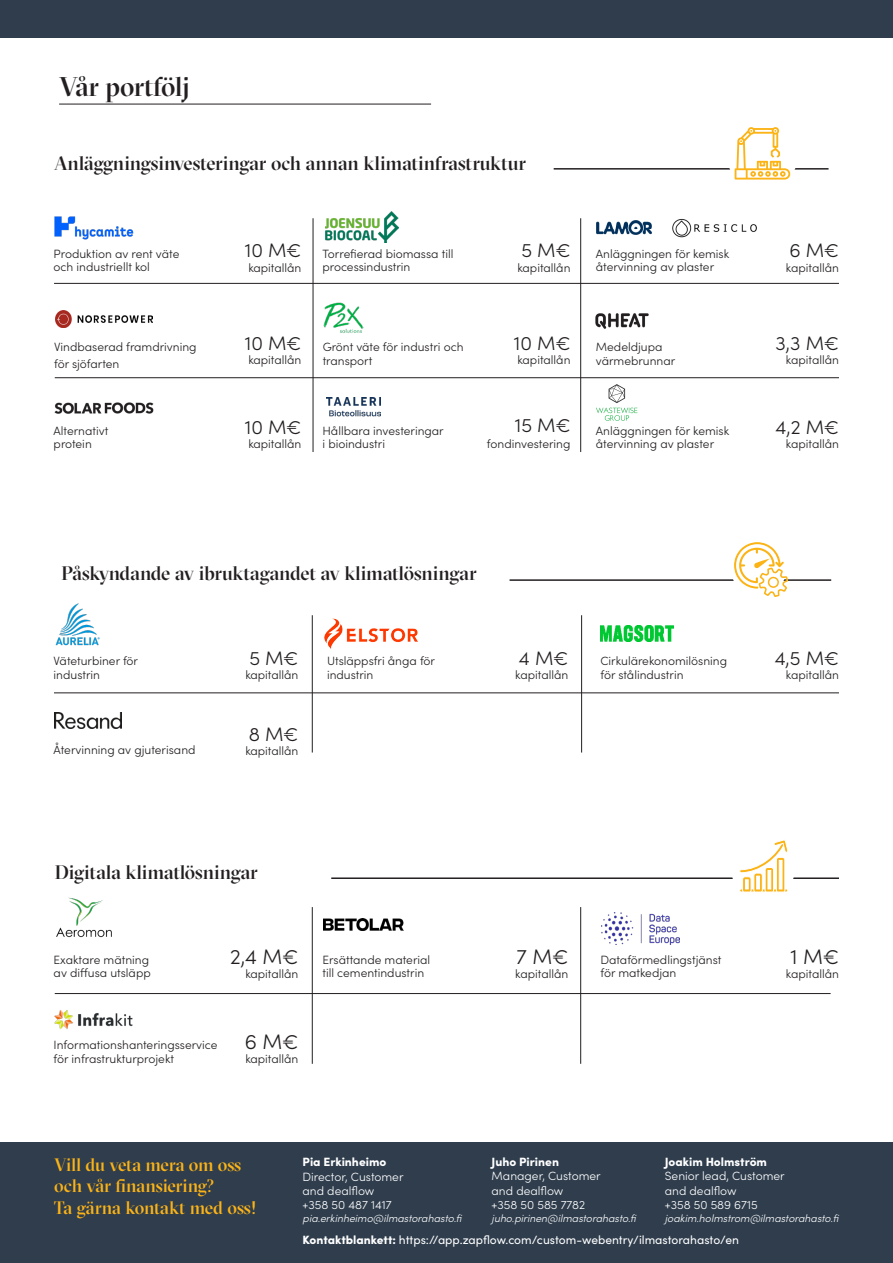
<style>
.page{position:relative;width:893px;height:1263px;background:#fff}
.page>*{position:absolute;margin:0;border:0;box-sizing:border-box;transform-origin:0 0}
.t1{font:500 27px "GT Sectra Display";letter-spacing:-.01em;color:#231f20}
.t2{font:300 21px "Sofia Pro";color:#231f20}
.t3{font:500 19.5px "GT Sectra Display";color:#231f20}
.t4{font:300 19.5px "Sofia Pro";color:#231f20}
.t5{font:500 18px "GT Sectra Display";letter-spacing:-.01em;color:#fbb316}
.t6{font:300 12px/13.5px "Sofia Pro";color:#231f20}
.t7{font:300 12px/14.4px "Sofia Pro";color:#fff}
.t8{font:12px "Sofia Pro";color:#fff}
.t9{font:italic 300 10.5px "Sofia Pro";color:#fff}
.s1{font-weight:900}
</style>
<div class="page">
<img style="left:595px;top:313px;width:54px;height:16px">
<hr style="left:59px;top:104px;width:372px;height:1px;background:#231f20">
<hr style="left:554px;top:168px;width:274px;height:2px;background:#231f20">
<hr style="left:510px;top:579px;width:321px;height:2px;background:#231f20">
<hr style="left:331px;top:877px;width:508px;height:2px;background:#231f20">
<img style="left:54px;top:216px;width:80px;height:24px">
<img style="left:55px;top:603px;width:45px;height:43px">
<img style="left:56px;top:897px;width:56px;height:41px">
<img style="left:323px;top:918px;width:81px;height:12px">
<img style="left:54px;top:1010px;width:79px;height:20px">
<img style="left:55px;top:310px;width:97px;height:17px">
<img style="left:323px;top:302px;width:41px;height:31px">
<img style="left:326px;top:397px;width:54px;height:20px">
<img style="left:325px;top:211px;width:73px;height:31px">
<img style="left:311px;top:615px;width:107px;height:37px">
<img style="left:601px;top:625px;width:72px;height:16px">
<img style="left:601px;top:912px;width:78px;height:32px">
<hr style="left:313px;top:218px;width:1px;height:234px;background:#231f20">
<hr style="left:580px;top:218px;width:1px;height:234px;background:#231f20">
<hr style="left:312px;top:615px;width:1px;height:137px;background:#231f20">
<hr style="left:581px;top:615px;width:1px;height:137px;background:#231f20">
<hr style="left:312px;top:907px;width:1px;height:157px;background:#231f20">
<hr style="left:580px;top:907px;width:1px;height:157px;background:#231f20">
<div style="left:0;top:0;width:893px;height:38px;background:#2f3d4d"></div>
<hr style="left:54px;top:283px;width:785px;height:1px;background:#231f20">
<hr style="left:55px;top:377px;width:784px;height:1px;background:#231f20">
<hr style="left:54px;top:692px;width:785px;height:1px;background:#231f20">
<hr style="left:55px;top:993px;width:776px;height:1px;background:#231f20">
<img style="left:596px;top:221px;width:55px;height:14px">
<img style="left:672px;top:219px;width:85px;height:19px">
<img style="left:54px;top:402px;width:100px;height:12px">
<img style="left:54px;top:712px;width:68px;height:17px">
<div style="left:727px;top:123px;width:71px;height:67px;background:#fff;border-radius:50%"></div>
<div style="left:731px;top:837px;width:64px;height:64px;background:#fff;border-radius:50%"></div>
<svg style="left:734px;top:542px;width:54px;height:55px"></svg>
<svg style="left:735px;top:127px;width:55px;height:53px"></svg>
<svg style="left:739px;top:840px;width:49px;height:52px"></svg>
<svg style="left:596px;top:384px;width:41px;height:37px"></svg>
<div style="left:0;top:1142px;width:893px;height:121px;background:#2f3d4d"></div>
<p class="t1" style="left:59px;top:71px;width:132px">Vår portfölj</p>
<p class="t3" style="left:54px;top:152px;width:474px">Anläggningsinvesteringar och annan klimatinfrastruktur</p>
<p class="t6" style="left:54px;top:246px;width:127px">Produktion av rent väte och industriellt kol</p>
<p class="t4" style="left:245px;top:236px;width:58px">10 M€</p>
<p class="t6" style="left:248px;top:260px;width:55px">kapitallån</p>
<p class="t6" style="left:322px;top:246px;width:132px">Torrefierad biomassa till processindustrin</p>
<p class="t4" style="left:521px;top:236px;width:51px">5 M€</p>
<p class="t6" style="left:517px;top:260px;width:55px">kapitallån</p>
<p class="t6" style="left:596px;top:246px;width:135px">Anläggningen för kemisk återvinning av plaster</p>
<p class="t4" style="left:789px;top:236px;width:51px">6 M€</p>
<p class="t6" style="left:786px;top:260px;width:55px">kapitallån</p>
<p class="t6" style="left:54px;top:338px;width:144px;line-height:16.2px">Vindbaserad framdrivning för sjöfarten</p>
<p class="t4" style="left:245px;top:329px;width:58px">10 M€</p>
<p class="t6" style="left:248px;top:353px;width:55px">kapitallån</p>
<p class="t6" style="left:323px;top:340px;width:142px">Grönt väte för industri och transport</p>
<p class="t4" style="left:514px;top:329px;width:58px">10 M€</p>
<p class="t6" style="left:517px;top:353px;width:55px">kapitallån</p>
<p class="t6" style="left:596px;top:340px;width:81px">Medeldjupa värmebrunnar</p>
<p class="t4" style="left:776px;top:329px;width:65px">3,3 M€</p>
<p class="t6" style="left:786px;top:353px;width:55px">kapitallån</p>
<p class="t6" style="left:54px;top:423px;width:56px">Alternativt</p>
<p class="t6" style="left:54px;top:437px;width:40px">protein</p>
<p class="t4" style="left:245px;top:413px;width:58px">10 M€</p>
<p class="t6" style="left:248px;top:436px;width:55px">kapitallån</p>
<p class="t6" style="left:322px;top:423px;width:123px">Hållbara investeringar</p>
<p class="t6" style="left:322px;top:437px;width:64px">i bioindustri</p>
<p class="t4" style="left:515px;top:411px;width:57px">15 M€</p>
<p class="t6" style="left:487px;top:436px;width:85px">fondinvestering</p>
<p class="t6" style="left:596px;top:423px;width:135px">Anläggningen för kemisk återvinning av plaster</p>
<p class="t4" style="left:775px;top:413px;width:65px">4,2 M€</p>
<p class="t6" style="left:786px;top:437px;width:55px">kapitallån</p>
<p class="t3" style="left:61px;top:562px;width:417px">Påskyndande av ibruktagandet av klimatlösningar</p>
<p class="t6" style="left:54px;top:654px;width:86px">Väteturbiner för</p>
<p class="t6" style="left:54px;top:667px;width:48px">industrin</p>
<p class="t6" style="left:54px;top:742px;width:143px">Återvinning av gjuterisand</p>
<p class="t4" style="left:249px;top:644px;width:51px">5 M€</p>
<p class="t6" style="left:245px;top:668px;width:55px">kapitallån</p>
<p class="t4" style="left:249px;top:720px;width:51px">8 M€</p>
<p class="t6" style="left:245px;top:743px;width:55px">kapitallån</p>
<p class="t6" style="left:327px;top:654px;width:110px">Utsläppsfri ånga för industrin</p>
<p class="t4" style="left:519px;top:644px;width:51px">4 M€</p>
<p class="t6" style="left:515px;top:668px;width:55px">kapitallån</p>
<p class="t6" style="left:600px;top:654px;width:128px">Cirkulärekonomilösning</p>
<p class="t6" style="left:600px;top:667px;width:85px">för stålindustrin</p>
<p class="t3" style="left:55px;top:861px;width:205px">Digitala klimatlösningar</p>
<p class="t6" style="left:54px;top:952px;width:97px">Exaktare mätning</p>
<p class="t6" style="left:54px;top:966px;width:99px">av diffusa utsläpp</p>
<p class="t2" style="left:230px;top:941px;width:70px">2,4 M€</p>
<p class="t6" style="left:245px;top:966px;width:55px">kapitallån</p>
<p class="t6" style="left:54px;top:1038px;width:165px">Informationshanteringsservice</p>
<p class="t6" style="left:54px;top:1051px;width:122px">för infrastrukturprojekt</p>
<p class="t2" style="left:245px;top:1026px;width:55px">6 M€</p>
<p class="t6" style="left:245px;top:1051px;width:55px">kapitallån</p>
<p class="t6" style="left:322px;top:952px;width:109px">Ersättande material</p>
<p class="t6" style="left:322px;top:966px;width:103px">till cementindustrin</p>
<p class="t2" style="left:517px;top:941px;width:53px">7 M€</p>
<p class="t6" style="left:515px;top:966px;width:55px">kapitallån</p>
<p class="t6" style="left:600px;top:952px;width:123px">Dataförmedlingstjänst</p>
<p class="t6" style="left:600px;top:966px;width:78px">för matkedjan</p>
<p class="t4" style="left:775px;top:644px;width:66px">4,5 M€</p>
<p class="t6" style="left:786px;top:668px;width:55px">kapitallån</p>
<p class="t2" style="left:791px;top:941px;width:50px">1 M€</p>
<p class="t6" style="left:786px;top:966px;width:55px">kapitallån</p>
<p class="t5" style="left:54px;top:1154px;width:189px">Vill du veta mera om oss</p>
<p class="t5" style="left:54px;top:1176px;width:162px">och vår finansiering?</p>
<p class="t5" style="left:54px;top:1197px;width:203px">Ta gärna kontakt med oss!</p>
<p class="t7" style="left:303px;top:1154px;width:102px"><span class="s1">Pia Erkinheimo<br></span>Director, Customer and dealflow</p>
<p class="t7" style="left:303px;top:1197px;width:91px">+358 50 487 1417</p>
<p class="t9" style="left:303px;top:1211px;width:161px">pia.erkinheimo@ilmastorahasto.fi</p>
<p class="t7" style="left:492px;top:1154px;width:111px"><span class="s1">Juho Pirinen<br></span>Manager, Customer and dealflow</p>
<p class="t7" style="left:492px;top:1197px;width:95px">+358 50 585 7782</p>
<p class="t9" style="left:492px;top:1210px;width:147px">juho.pirinen@ilmastorahasto.fi</p>
<p class="t7" style="left:665px;top:1154px;width:121px"><span class="s1">Joakim Holmström<br></span>Senior lead, Customer and dealflow</p>
<p class="t7" style="left:665px;top:1197px;width:94px">+358 50 589 6715</p>
<p class="t9" style="left:665px;top:1210px;width:176px">joakim.holmstrom@ilmastorahasto.fi</p>
<p class="t8" style="left:302px;top:1231px;width:438px"><span class="s1">Kontaktblankett:</span> https://app.zapflow.com/custom-webentry/ilmastorahasto/en</p>
</div>
